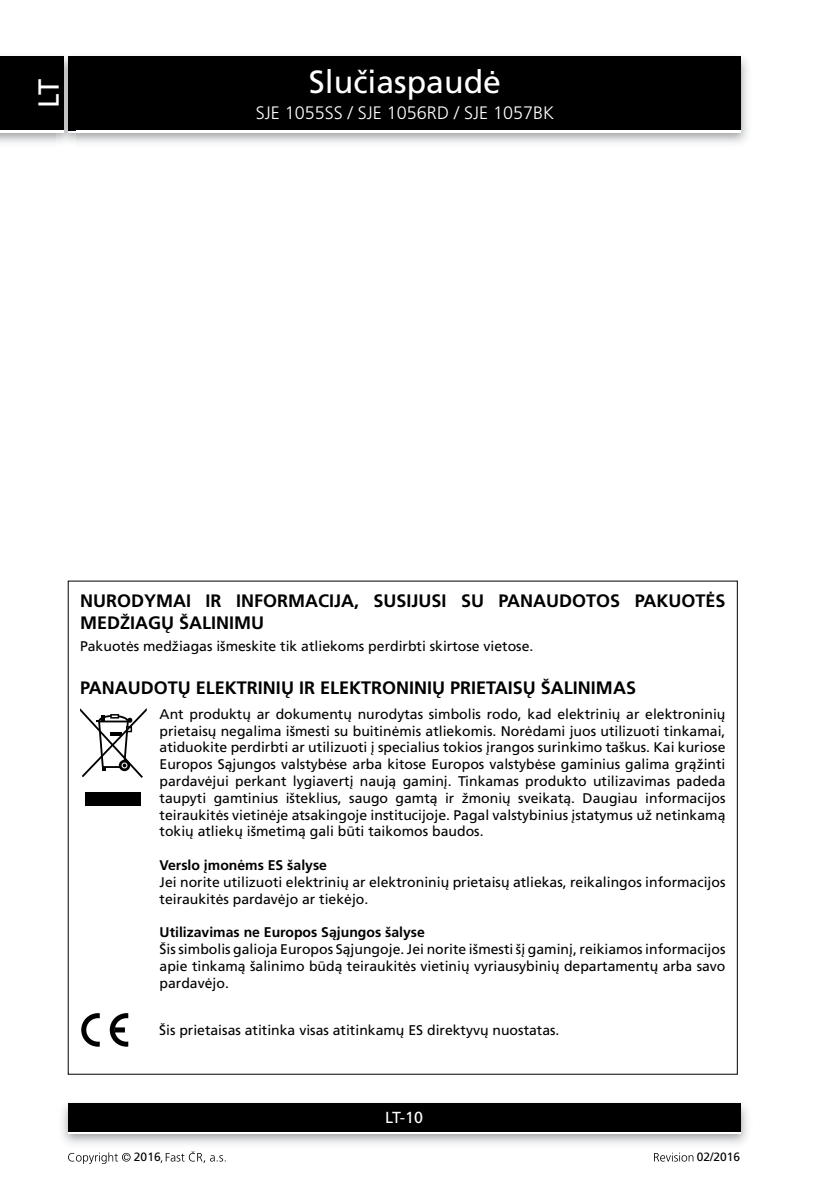
<style>
.page{position:relative;width:840px;height:1191px;background:#fff}
.page>*{position:absolute;margin:0;border:0;box-sizing:border-box;transform-origin:0 0}
.t1{font:32px "Frutiger CE";color:#fff}
.t2{font:29px "Frutiger CE";color:#fff}
.t3{font:700 18px "Frutiger CE";color:#000}
.t4{font:300 18px "Frutiger CE";color:#fff}
.t5{font:16px "Frutiger CE";color:#fff}
.t6{font:14px/16.8px "Frutiger CE";color:#000;text-align:justify}
.t7{font:700 14px "Frutiger CE";color:#000}
.t8{font:12px "Frutiger CE";color:#000}
</style>
<div class="page">
<img style="left:0;top:56px;width:748px;height:87px">
<div style="left:68px;top:59px;width:672px;height:74px;background:#fff"></div>
<div style="left:68px;top:57px;width:672px;height:73px;background:#000"></div>
<img style="left:62px;top:1103px;width:686px;height:41px">
<div style="left:68px;top:1106px;width:672px;height:28px;background:linear-gradient(to right,#fff,#fff)"></div>
<div style="left:68px;top:1103px;width:672px;height:28px;background:#000"></div>
<img style="left:57px;top:56px;width:18px;height:87px">
<img style="left:68px;top:130px;width:7px;height:3px">
<svg style="left:68px;top:57px;width:7px;height:2px"></svg>
<img style="left:68px;top:59px;width:7px;height:71px">
<div style="left:0;top:59px;width:64px;height:74px;background:#fff"></div>
<div style="left:0;top:57px;width:64px;height:73px;background:#000"></div>
<svg style="left:68px;top:1152px;width:62px;height:12px"></svg>
<svg style="left:161px;top:1151px;width:64px;height:12px"></svg>
<svg style="left:654px;top:1152px;width:39px;height:9px"></svg>
<svg style="left:80px;top:708px;width:67px;height:70px"></svg>
<div style="left:85px;top:791px;width:55px;height:14px;background:#000"></div>
<svg style="left:81px;top:1013px;width:19px;height:33px"></svg>
<svg style="left:110px;top:1013px;width:18px;height:33px"></svg>
<div style="left:115px;top:1027px;width:10px;height:5px;background:#000"></div>
<h2 class="t2" style="left:32px;top:108px;width:31px;rotate:-90deg">LT</h2>
<h1 class="t1" style="left:308px;top:64px;width:194px">Slučiaspaudė</h1>
<p class="t4" style="left:255px;top:102px;width:300px">SJE 1055SS / SJE 1056RD / SJE 1057BK</p>
<p class="t3" style="left:80px;top:590px;width:174px">NURODYMAI IR INFO</p>
<p class="t3" style="left:277px;top:590px;width:244px">RMACIJA, SUSIJUSI SU PANA</p>
<p class="t3" style="left:546px;top:590px;width:63px">UDOTOS</p>
<p class="t3" style="left:634px;top:590px;width:90px">PAKUOTĖS</p>
<p class="t3" style="left:80px;top:612px;width:185px">MEDŽIAGŲ ŠALINIMU</p>
<p class="t6" style="left:80px;top:638px;width:452px">Pakuotės medžiagas išmeskite tik atliekoms perdirbti skirtose vietose.</p>
<p class="t3" style="left:80px;top:677px;width:23px">PANA</p>
<p class="t3" style="left:128px;top:677px;width:497px">UDOTŲ ELE KTRINIŲ IR ELE KTRON INIŲ PRIETAISŲ ŠALINIMAS</p>
<p class="t6" style="left:159px;top:705px;width:567px">Ant produktų ar dokumentų nurodytas simbolis rodo, kad elektrinių ar elektroninių prietaisų negalima išmesti su buitinėmis atliekomis. Norėdami juos utilizuoti tinkamai, atiduokite perdirbti ar utilizuoti į specialius tokios įrangos surinkimo taškus. Kai kuriose Europos Sąjungos valstybėse arba kitose Europos valstybėse gaminius galima grąžinti pardavėjui perkant lygiavertį naują gaminį. Tinkamas produkto utilizavimas padeda taupyti gamtinius išteklius, saugo gamtą ir žmonių sveikatą. Daugiau informacijos teiraukitės vietinėje atsakingoje institucijoje. Pagal valstybinius įstatymus už netinkamą tokių atliekų išmetimą gali būti taikomos baudos.</p>
<p class="t7" style="left:159px;top:857px;width:169px">Verslo įmonėms ES šalyse</p>
<p class="t6" style="left:159px;top:873px;width:567px">Jei norite utilizuoti elektrinių ar elektroninių prietaisų atliekas, reikalingos informacijos teiraukitės pardavėjo ar tiekėjo.</p>
<p class="t7" style="left:159px;top:924px;width:267px">Utilizavimas ne Europos Sąjungos šalyse</p>
<p class="t6" style="left:159px;top:940px;width:567px">Šis simbolis galioja Europos Sąjungoje. Jei norite išmesti šį gaminį, reikiamos informacijos apie tinkamą šalinimo būdą teiraukitės vietinių vyriausybinių departamentų arba savo pardavėjo.</p>
<p class="t6" style="left:159px;top:1022px;width:399px">Šis prietaisas atitinka visas atitinkamų ES direktyvų nuostatas.</p>
<p class="t5" style="left:385px;top:1108px;width:39px">LT-10</p>
<p class="t8" style="left:134px;top:1150px;width:28px">2016</p>
<p class="t8" style="left:696px;top:1150px;width:45px">02/2016</p>
</div>
